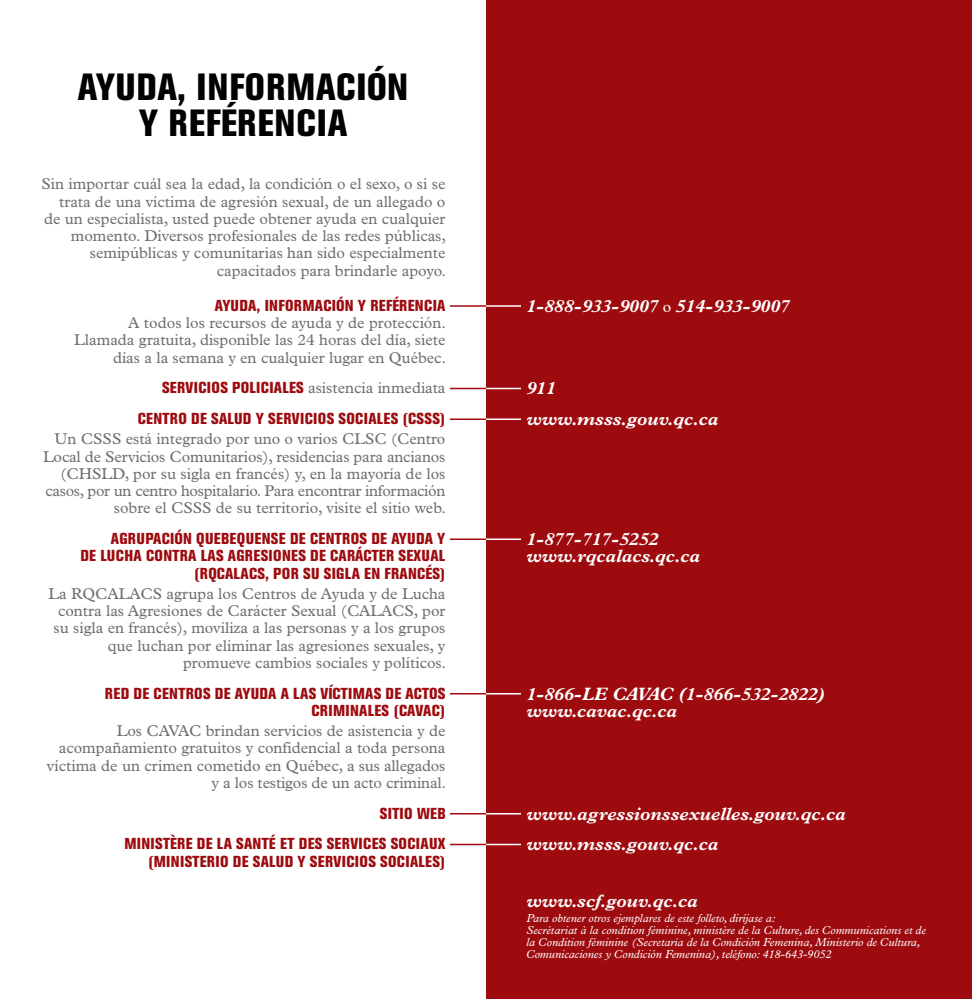
<style>
.page{position:relative;width:972px;height:999px;background:#fff}
.page>*{position:absolute;margin:0;border:0;box-sizing:border-box;transform-origin:0 0}
.t1{font:800 condensed 37.5px "Akzidenz Grotesk BE";letter-spacing:.02em;color:#010101}
.t2{font:italic 700 18px/30.8px "Plantin";color:#fff}
.t3{font:15.75px/17.2px "Plantin";color:#6d6f71;text-align:right}
.t4{font:800 condensed 15.75px/17.2px "Akzidenz Grotesk BE";letter-spacing:.02em;color:#9e0b0f;text-align:right}
.t5{font:italic 11.7px/12px "Plantin";color:#fff}
.s1{font-family:"Plantin";font-weight:400;font-stretch:normal;color:#6d6f71}
.s2{font-weight:400;font-style:normal;font-size:15.75px}
</style>
<div class="page">
<div style="left:486px;top:0;width:486px;height:999px;background:#9e0b0f"></div>
<hr style="left:485px;top:305px;width:36px;height:2px;background:#fff">
<hr style="left:450px;top:305px;width:36px;height:2px;background:#9e0b0f">
<hr style="left:485px;top:388px;width:36px;height:1px;background:#fff">
<hr style="left:450px;top:388px;width:36px;height:1px;background:#9e0b0f">
<hr style="left:485px;top:418px;width:36px;height:2px;background:#fff">
<hr style="left:450px;top:418px;width:36px;height:2px;background:#9e0b0f">
<hr style="left:485px;top:538px;width:36px;height:2px;background:#fff">
<hr style="left:450px;top:538px;width:36px;height:2px;background:#9e0b0f">
<hr style="left:485px;top:693px;width:36px;height:1px;background:#fff">
<hr style="left:450px;top:693px;width:36px;height:1px;background:#9e0b0f">
<hr style="left:485px;top:813px;width:36px;height:1px;background:#fff">
<hr style="left:450px;top:813px;width:36px;height:1px;background:#9e0b0f">
<hr style="left:485px;top:844px;width:36px;height:1px;background:#fff">
<hr style="left:450px;top:844px;width:36px;height:1px;background:#9e0b0f">
<h1 class="t1" style="left:78px;top:65px;width:232px">AYUDA, INFO RMAC</h1>
<h1 class="t1" style="left:357px;top:65px;width:49px">IÓN</h1>
<h1 class="t1" style="left:139px;top:101px;width:210px">Y REFÉRENCIA</h1>
<p class="t3" style="left:42px;top:175px;width:406px">Sin importar cuál sea la edad, la condición o el sexo, o si se trata de una víctima de agresión sexual, de un allegado o de un especialista, usted puede obtener ayuda en cualquier momento. Diversos profesionales de las redes públicas, semipúblicas y comunitarias han sido especialmente capacitados para brindarle apoyo.</p>
<p class="t4" style="left:215px;top:297px;width:98px">AYUDA, INFO RMAC</p>
<p class="t4" style="left:332px;top:297px;width:115px">IÓN Y REFÉRENCIA</p>
<p class="t3" style="left:74px;top:314px;width:373px">A todos los recursos de ayuda y de protección.<br>Llamada gratuita, disponible las 24 horas del día, siete días a la semana y en cualquier lugar en Québec.</p>
<p class="t4" style="left:138px;top:373px;width:309px;line-height:30.8px;text-align:left;text-indent:24px">SERVI CIOS POLI CIALES <span class="s1">asistencia inmediata<br></span>CENTRO DE SALUD Y SERVICIOS SOCIALES (CSSS</p>
<p class="t4" style="left:440px;top:410px;width:7px">)</p>
<p class="t3" style="left:43px;top:430px;width:405px">Un CSSS está integrado por uno o varios CLSC (Centro Local de Servicios Comunitarios), residencias para ancianos (CHSLD, por su sigla en francés) y, en la mayoría de los casos, por un centro hospitalario. Para encontrar información sobre el CSSS de su territorio, visite el sitio web.</p>
<p class="t4" style="left:80px;top:530px;width:367px">AGRUPACIÓN QUEBEQUENSE DE CENTROS DE AYUDA Y<br>DE LUCHA CONTRA LAS AGRESIONES DE CARÁCTER SEXUAL (RQCALACS, POR SU SIGLA EN FRANCÉS)</p>
<p class="t3" style="left:49px;top:585px;width:399px">La RQCALACS agrupa los Centros de Ayuda y de Lucha contra las Agresiones de Carácter Sexual (CALACS, por su sigla en francés), moviliza a las personas y a los grupos que luchan por eliminar las agresiones sexuales, y promueve cambios sociales y políticos.</p>
<p class="t4" style="left:105px;top:685px;width:342px">RED DE CENTROS DE AYUDA A LAS VÍCTIMAS DE ACTOS<br>CRI MINALES (CAVAC)</p>
<p class="t3" style="left:47px;top:722px;width:401px">Los CAVAC brindan servicios de asistencia y de acompañamiento gratuitos y confidencial a toda persona víctima de un crimen cometido en Québec, a sus allegados y a los testigos de un acto criminal.</p>
<p class="t4" style="left:124px;top:798px;width:323px;line-height:30.8px">SITIO WEB<br>MI NISTÈRE DE LA SANTÉ ET DES SERVI CES SOCIAUX</p>
<p class="t4" style="left:148px;top:853px;width:299px">(MI NISTERIO DE SALUD Y SERVICIOS SOCIALES)</p>
<p class="t2" style="left:526px;top:290px;width:265px">1-888-933-9007 <span class="s2">o</span> 514-933-9007</p>
<p class="t2" style="left:526px;top:372px;width:193px">911 www.msss.gouv.qc.ca</p>
<p class="t2" style="left:526px;top:530px;width:175px;line-height:17.2px">1-877-717-5252 www.rqcalacs.qc.ca</p>
<p class="t2" style="left:526px;top:684px;width:301px;line-height:17.2px">1-866-le ca vac (1-866-532-2822) www.cavac.qc.ca</p>
<p class="t2" style="left:526px;top:798px;width:321px">www.agressionssexuelles.gouv.qc.ca www.msss.gouv.qc.ca</p>
<p class="t2" style="left:526px;top:885px;width:173px">www.scf.gouv.qc.ca</p>
<p class="t5" style="left:526px;top:911px;width:401px">Para obtener otros ejemplares de este folleto, diríjase a:<br>Secrétariat à la condition féminine, ministère de la Culture, des Communications et de la Condition féminine (Secretaría de la Condición Femenina, Ministerio de Cultura, Comunicaciones y Condición Femenina), teléfono: 418-643-9052</p>
</div>
